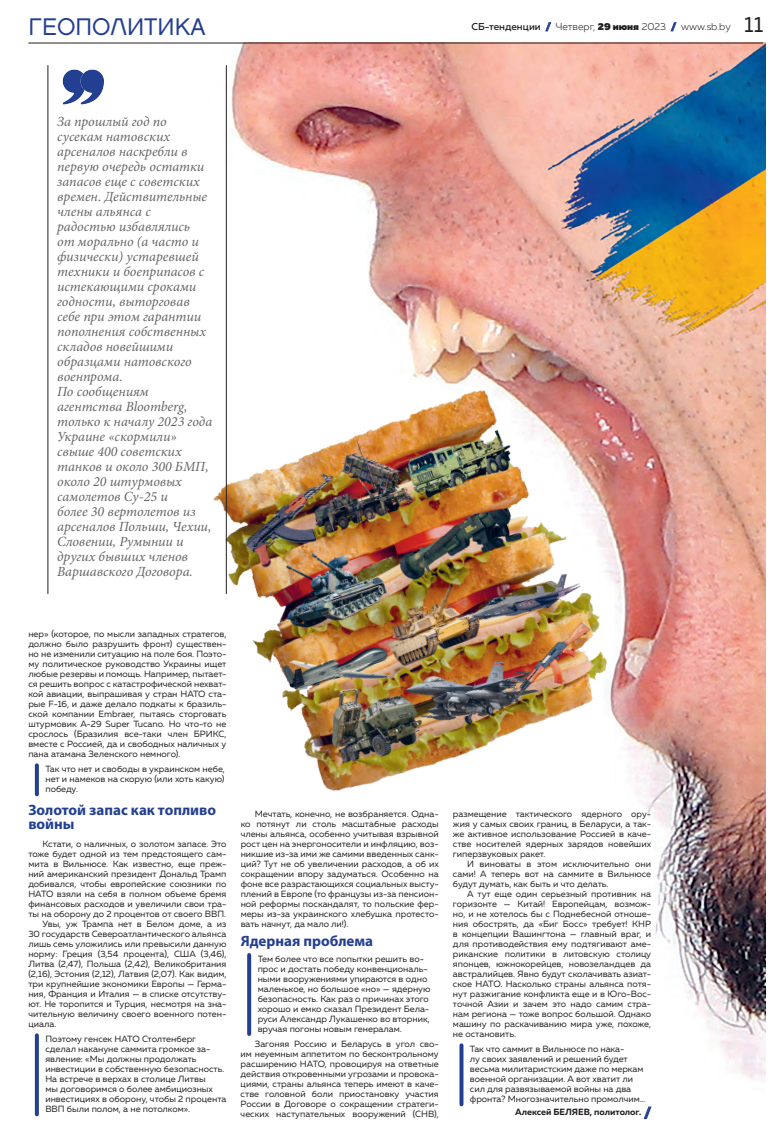
<style>
.page{position:relative;width:783px;height:1134px;background:#fff}
.page>*{position:absolute;margin:0;border:0;box-sizing:border-box;transform-origin:0 0}
.Колонтитул{font:24px "Chalet London Nineteen Sixty";color:#233f90}
.t1{font:22px "Muller";color:#231f20}
.подзаголовок_синий{font:700 15px/14px "Myriad Pro";color:#233f90}
.выноска_с_запятыми{font:italic 14px/15px "Minion Pro";color:#656568}
.t2{font:900 14px "Muller";color:#233f90}
.t3{font:300 10px "Muller";color:#231f20}
.врезка_синяя{font:9px/10px "Muller";color:#231f20;text-align:justify}
.Autor{font:700 9px "Muller";color:#231f20}
.s1{font-weight:500}
.s2{font-weight:900;color:#233f90}
.s3{font-weight:900}
</style>
<div class="page">
<img style="left:34px;top:43px;width:731px;height:1047px">
<svg style="left:545px;top:22px;width:6px;height:9px"></svg>
<svg style="left:670px;top:22px;width:6px;height:9px"></svg>
<hr style="left:28px;top:43px;width:735px;height:1px;background:#231f20">
<img style="left:72px;top:243px;width:670px;height:670px">
<svg style="left:35px;top:765px;width:4px;height:29px"></svg>
<svg style="left:35px;top:1035px;width:4px;height:79px"></svg>
<svg style="left:247px;top:955px;width:4px;height:79px"></svg>
<svg style="left:459px;top:1045px;width:4px;height:59px"></svg>
<img style="left:57px;top:67px;width:19px;height:40px">
<img style="left:76px;top:67px;width:33px;height:40px">
<hr style="left:226px;top:65px;width:1px;height:529px;background:#231f20">
<hr style="left:48px;top:65px;width:1px;height:529px;background:#231f20">
<svg style="left:643px;top:1107px;width:8px;height:12px"></svg>
<p class="Колонтитул" style="left:28px;top:12px;width:178px">ГЕОПОЛИТИКА</p>
<p class="t3" style="left:471px;top:21px;width:260px"><span class="s1">СБ-тенденции</span> <span class="s2">/</span> Четверг, <span class="s3">29 июня</span> 2023 <span class="s2">/</span> www.sb.by</p>
<p class="t1" style="left:744px;top:10px;width:20px">11</p>
<p class="выноска_с_запятыми" style="left:57px;top:114px;width:151px">За прошлый год по сусекам натовских арсеналов наскребли в первую очередь остатки запасов еще с советских времен. Действительные члены альянса с радостью избавлялись от морально (а часто и физически) устаревшей техники и боеприпасов с истекающими сроками годности, выторговав себе при этом гарантии пополнения собственных складов новейшими образцами натовского военпрома.</p>
<p class="выноска_с_запятыми" style="left:57px;top:384px;width:156px">По сообщениям агентства Bloomberg, только к началу 2023 года<br>Украине «скормили» свыше 400 советских танков и около 300 БМП, около 20 штурмовых самолетов Су‑25 и<br>более 30 вертолетов из арсеналов Польши, Чехии,<br>Словении, Румынии и других бывших членов<br>Варшавского Договора.</p>
<p class="врезка_синяя" style="left:28px;top:628px;width:199px">нер» (которое, по мысли западных стратегов, должно было разрушить фронт) существен‑ но не изменили ситуацию на поле боя. Поэто‑ му политическое руководство Украины ищет любые резервы и помощь. Например, пытает‑ ся решить вопрос с катастрофической нехват‑ кой авиации, выпрашивая у стран НАТО ста‑ рые F‑16, и даже делало подкаты к бразиль‑ ской компании Embraer, пытаясь сторговать штурмовик A‑29 Super Tucano. Но что‑то не срослось (Бразилия все‑таки член БРИКС, вместе с Россией, да и свободных наличных у пана атамана Зеленского немного).</p>
<p class="врезка_синяя" style="left:45px;top:764px;width:181px">Так что нет и свободы в украинском небе, нет и намеков на скорую (или хоть какую) победу.</p>
<p class="подзаголовок_синий" style="left:28px;top:802px;width:189px">Золотой запас как топливо войны</p>
<p class="врезка_синяя" style="left:28px;top:838px;width:199px;text-indent:14px">Кстати, о наличных, о золотом запасе. Это тоже будет одной из тем предстоящего сам‑ мита в Вильнюсе. Как известно, еще преж‑ ний американский президент Дональд Трамп добивался, чтобы европейские союзники по НАТО взяли на себя в полном объеме бремя финансовых расходов и увеличили свои тра‑ ты на оборону до 2 процентов от своего ВВП.</p>
<p class="врезка_синяя" style="left:28px;top:918px;width:199px;text-indent:14px">Увы, уж Трампа нет в Белом доме, а из 30 государств Североатлантического альянса лишь семь уложились или превысили данную норму: Греция (3,54 процента), США (3,46), Литва (2,47), Польша (2,42), Великобритания (2,16), Эстония (2,12), Латвия (2,07). Как видим, три крупнейшие экономики Европы — Герма‑ ния, Франция и Италия — в списке отсутству‑ ют. Не торопится и Турция, несмотря на зна‑ чительную величину своего военного потен‑ циала.</p>
<p class="врезка_синяя" style="left:45px;top:1034px;width:182px;text-align:left">Поэтому генсек НАТО Столтенберг сделал накануне саммита громкое за‑ явление: «Мы должны продолжать инвестиции в собственную безопасность.<br>На встрече в верхах в столице Литвы<br>мы договоримся о более амбициозных инвестициях в оборону, чтобы 2 процента ВВП были полом, а не потолком».</p>
<p class="врезка_синяя" style="left:240px;top:808px;width:199px;text-indent:14px">Мечтать, конечно, не возбраняется. Одна‑ ко потянут ли столь масштабные расходы члены альянса, особенно учитывая взрывной рост цен на энергоносители и инфляцию, воз‑ никшие из‑за ими же самими введенных санк‑ ций? Тут не об увеличении расходов, а об их сокращении впору задуматься. Особенно на фоне все разрастающихся социальных высту‑ плений в Европе (то французы из‑за пенсион‑ ной реформы поскандалят, то польские фер‑ меры из‑за украинского хлебушка протесто‑ вать начнут, да мало ли!).</p>
<p class="подзаголовок_синий" style="left:240px;top:934px;width:134px">Ядерная проблема</p>
<p class="врезка_синяя" style="left:257px;top:954px;width:174px;text-align:left">Тем более что все попытки решить во‑ прос и достать победу конвенциональ‑ ными вооружениями упираются в одно маленькое, но большое «но» — ядерную безопасность. Как раз о причинах этого хорошо и емко сказал Президент Бела‑ руси Александр Лукашенко во вторник, вручая погоны новым генералам.</p>
<p class="врезка_синяя" style="left:240px;top:1038px;width:199px;text-indent:14px">Загоняя Россию и Беларусь в угол сво‑ им неуемным аппетитом по бесконтрольному расширению НАТО, провоцируя на ответные действия откровенными угрозами и провока‑ циями, страны альянса теперь имеют в каче‑ стве головной боли приостановку участия России в Договоре о сокращении стратеги‑ ческих наступательных вооружений (СНВ),</p>
<p class="врезка_синяя" style="left:453px;top:808px;width:199px">размещение тактического ядерного ору‑ жия у самых своих границ, в Беларуси, а так‑ же активное использование Россией в каче‑ стве носителей ядерных зарядов новейших гиперзвуковых ракет.</p>
<p class="врезка_синяя" style="left:453px;top:858px;width:199px;text-indent:14px">И виноваты в этом исключительно они сами! А теперь вот на саммите в Вильнюсе будут думать, как быть и что делать.</p>
<p class="врезка_синяя" style="left:453px;top:888px;width:199px;text-indent:14px">А тут еще один серьезный противник на горизонте — Китай! Европейцам, возмож‑ но, и не хотелось бы с Поднебесной отноше‑ ния обострять, да «Биг Босс» требует! КНР в концепции Вашингтона — главный враг, и для противодействия ему подтягивают аме‑ риканские политики в литовскую столицу японцев, южнокорейцев, новозеландцев да австралийцев. Явно будут сколачивать азиат‑ ское НАТО. Насколько страны альянса потя‑ нут разжигание конфликта еще и в Юго‑Вос‑ точной Азии и зачем это надо самим стра‑ нам региона — тоже вопрос большой. Однако машину по раскачиванию мира уже, похоже, не остановить.</p>
<p class="врезка_синяя" style="left:470px;top:1044px;width:176px;text-align:left">Так что саммит в Вильнюсе по нака‑<br>лу своих заявлений и решений будет весьма милитаристским даже по меркам военной организации. А вот хватит ли сил для развязываемой войны на два фронта? Многозначительно промолчим…</p>
<p class="Autor" style="left:515px;top:1106px;width:127px">Алексей БЕЛЯЕВ, политолог.</p>
<p class="t2" style="left:644px;top:1104px;width:8px">/</p>
</div>
